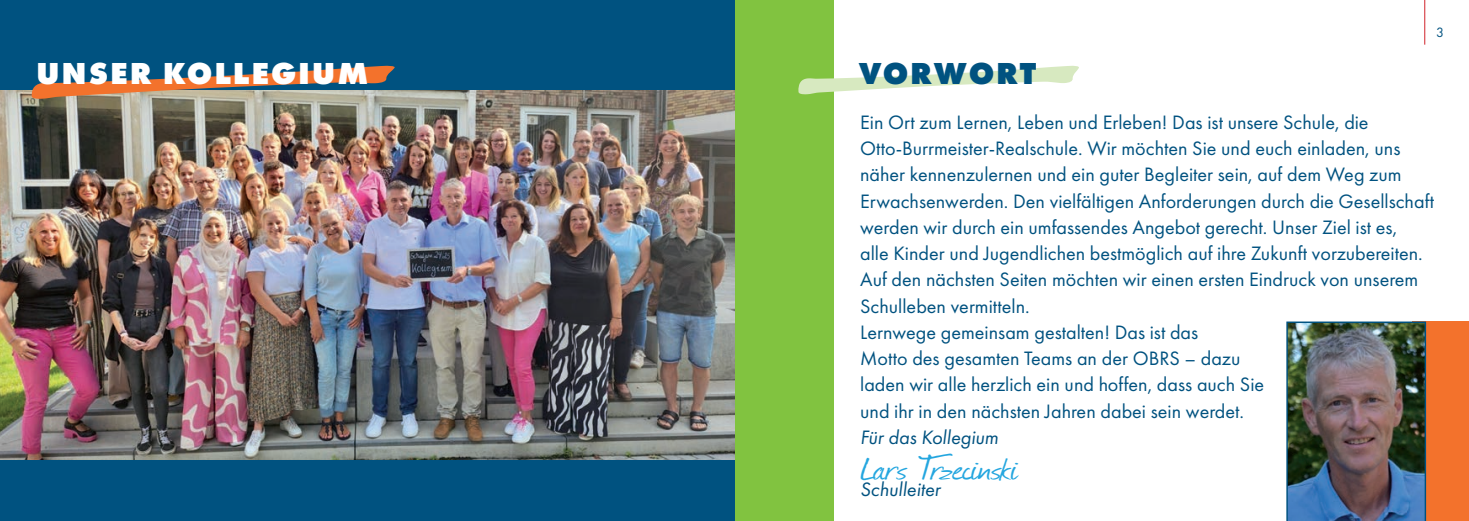
<style>
.page{position:relative;width:1469px;height:521px;background:#fff}
.page>*{position:absolute;margin:0;border:0;box-sizing:border-box;transform-origin:0 0}
.t1{font:37.8px "Journal";color:#24a6df;scale:1.27 1}
.t2{font:800 31.5px "Futura PT";letter-spacing:.06em;color:#fff}
.t3{font:800 31.5px "Futura PT";letter-spacing:.045em;color:#005280}
.t4{font:20.12px/26.2px "Futura PT";color:#005280}
.t5{font:italic 20.12px "Futura PT";color:#005280}
.t6{font:14px "Futura PT";color:#005280}
</style>
<div class="page">
<hr style="left:1424px;top:0;width:1px;height:45px;background:#d1232a">
<div style="left:734px;top:0;width:99px;height:521px;background:#81c340"></div>
<div style="left:1412px;top:321px;width:56px;height:200px;background:#f3722c"></div>
<div style="left:0;top:0;width:734px;height:521px;background:#005280"></div>
<img style="left:0;top:90px;width:734px;height:370px">
<svg style="left:798px;top:66px;width:281px;height:29px"></svg>
<svg style="left:31px;top:66px;width:364px;height:33px"></svg>
<img style="left:1286px;top:321px;width:139px;height:200px">
<h2 class="t2" style="left:36px;top:53px;width:334px">UNSER KOLLEGIUM</h2>
<h2 class="t3" style="left:858px;top:53px;width:179px">VORWORT</h2>
<p class="t6" style="left:1436px;top:24px;width:9px">3</p>
<p class="t4" style="left:860px;top:109px;width:575px">Ein Ort zum Lernen, Leben und Erleben! Das ist unsere Schule, die Otto-Burrmeister-Realschule. Wir möchten Sie und euch einladen, uns näher kennenzulernen und ein guter Begleiter sein, auf dem Weg zum Erwachsenwerden. Den vielfältigen Anforderungen durch die Gesellschaft werden wir durch ein umfassendes Angebot gerecht. Unser Ziel ist es,<br>alle Kinder und Jugendlichen bestmöglich auf ihre Zukunft vorzubereiten.<br>Auf den nächsten Seiten möchten wir einen ersten Eindruck von unserem Schulleben vermitteln.<br>Lernwege gemeinsam gestalten! Das ist das<br>Motto des gesamten Teams an der OBRS – dazu<br>laden wir alle herzlich ein und hoffen, dass auch Sie<br>und ihr in den nächsten Jahren dabei sein werdet.</p>
<p class="t5" style="left:860px;top:425px;width:140px">Für das Kollegium</p>
<p class="t5" style="left:860px;top:478px;width:82px">Schulleiter</p>
<h1 class="t1" style="left:860px;top:443px;width:127px">Lars Trzecinski</h1>
</div>
